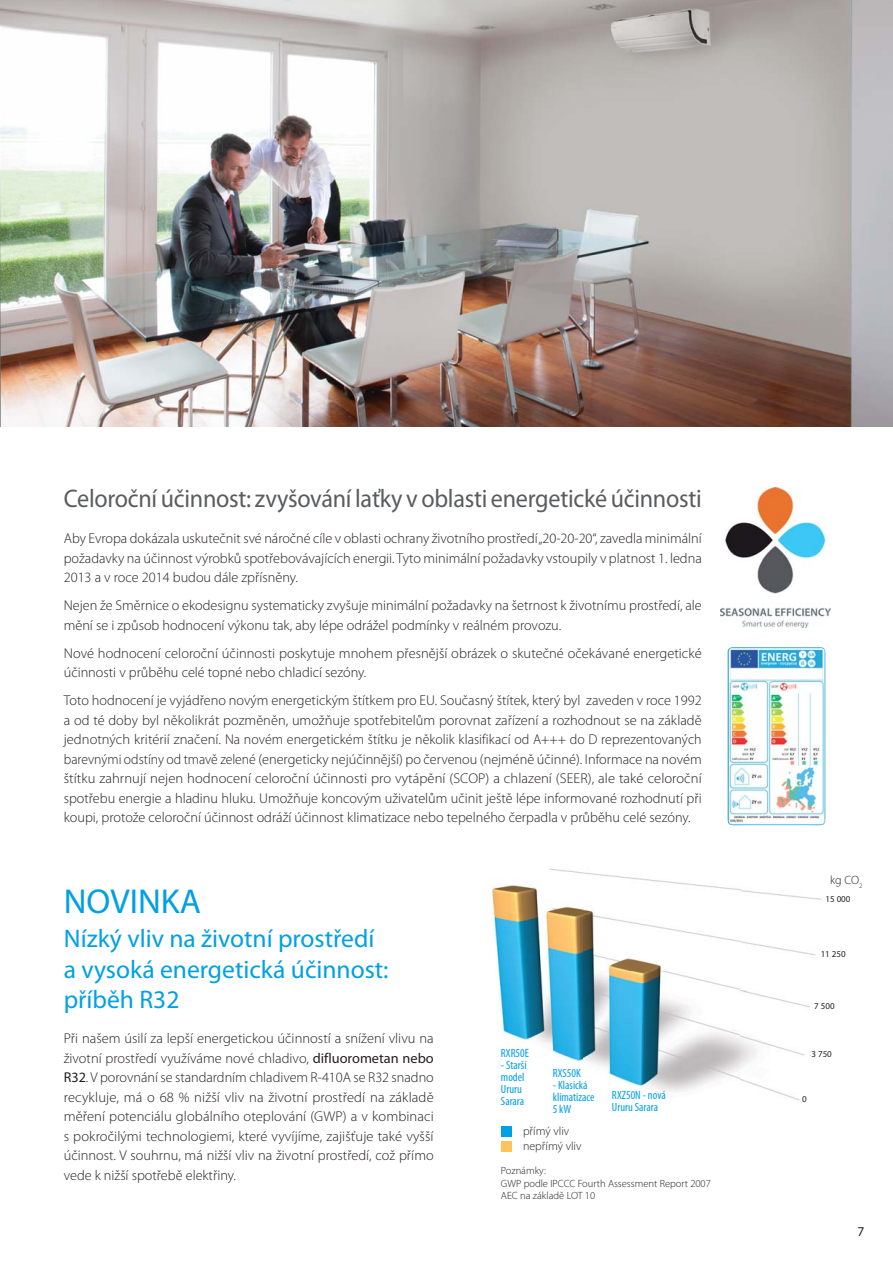
<style>
.page{position:relative;width:893px;height:1263px;background:#fff}
.page>*{position:absolute;margin:0;border:0;box-sizing:border-box;transform-origin:0 0}
.t1{font:34.65px "Myriad Pro";color:#00a0e4}
.t2{font:25.5px/30.6px "Myriad Pro";color:#00a0e4}
.t3{font:25.5px "Myriad Pro";letter-spacing:-.01em;color:#5b5c5e;scale:.95 1}
.t4{font:300 14.25px/19.5px "Myriad Pro";color:#231f20;text-align:justify}
.t5{font:13.5px "Myriad Pro";color:#231f20}
.t6{font:condensed 12px/12px "Myriad Pro";color:#00a0e4}
.t7{font:300 12px "Myriad Pro";color:#231f20}
.t8{font:300 10.5px/12.6px "Myriad Pro";color:#231f20}
.t9{font:9px "Myriad Pro";color:#231f20}
.t10{font:6.6px "Myriad Pro";color:#231f20}
.s1{font-weight:400}
</style>
<div class="page">
<img style="left:486px;top:868px;width:336px;height:233px">
<img style="left:0;top:0;width:893px;height:426px">
<img style="left:721px;top:488px;width:109px;height:139px">
<img style="left:727px;top:647px;width:99px;height:179px">
<div style="left:501px;top:1126px;width:10px;height:10px;background:#00a0e4"></div>
<div style="left:501px;top:1141px;width:10px;height:10px;background:#fec35a"></div>
<div style="left:821px;top:950px;width:37px;height:13px;background:#fff"></div>
<div style="left:814px;top:1002px;width:37px;height:13px;background:#fff"></div>
<div style="left:811px;top:1050px;width:38px;height:13px;background:#fff"></div>
<div style="left:802px;top:1095px;width:37px;height:12px;background:#fff"></div>
<h2 class="t3" style="left:64px;top:489px;width:673px">Celoroční účinnost: zvyšování laťky v oblasti energetické účinnosti</h2>
<p class="t4" style="left:64px;top:530px;width:639px">Aby Evropa dokázala uskutečnit své náročné cíle v oblasti ochrany životního prostředí „20-20-20“, zavedla minimální požadavky na účinnost výrobků spotřebovávajících energii. Tyto minimální požadavky vstoupily v platnost 1. ledna 2013 a v roce 2014 budou dále zpřísněny.</p>
<p class="t4" style="left:64px;top:597px;width:639px">Nejen že Směrnice o ekodesignu systematicky zvyšuje minimální požadavky na šetrnost k životnímu prostředí, ale mění se i způsob hodnocení výkonu tak, aby lépe odrážel podmínky v reálném provozu.</p>
<p class="t4" style="left:64px;top:644px;width:639px">Nové hodnocení celoroční účinnosti poskytuje mnohem přesnější obrázek o skutečné očekávané energetické účinnosti v průběhu celé topné nebo chladicí sezóny.</p>
<p class="t4" style="left:64px;top:692px;width:639px">Toto hodnocení je vyjádřeno novým energetickým štítkem pro EU. Současný štítek, který byl zaveden v roce 1992 a od té doby byl několikrát pozměněn, umožňuje spotřebitelům porovnat zařízení a rozhodnout se na základě jednotných kritérií značení. Na novém energetickém štítku je několik klasifikací od A+++ do D reprezentovaných barevnými odstíny od tmavě zelené (energeticky nejúčinnější) po červenou (nejméně účinné). Informace na novém štítku zahrnují nejen hodnocení celoroční účinnosti pro vytápění (SCOP) a chlazení (SEER), ale také celoroční spotřebu energie a hladinu hluku. Umožňuje koncovým uživatelům učinit ještě lépe informované rozhodnutí při koupi, protože celoroční účinnost odráží účinnost klimatizace nebo tepelného čerpadla v průběhu celé sezóny.</p>
<h1 class="t1" style="left:64px;top:888px;width:139px">NOVINKA</h1>
<h2 class="t2" style="left:64px;top:926px;width:326px">Nízký vliv na životní prostředí a vysoká energetická účinnost: příběh R32</h2>
<p class="t4" style="left:64px;top:1030px;width:371px">Při našem úsilí za lepší energetickou účinností a snížení vlivu na životní prostředí využíváme nové chladivo, <span class="s1">difluorometan nebo R32</span>. V porovnání se standardním chladivem R-410A se R32 snadno recykluje, má o 68 % nižší vliv na životní prostředí na základě měření potenciálu globálního oteplování (GWP) a v kombinaci s pokročilými technologiemi, které vyvíjíme, zajišťuje také vyšší účinnost. V souhrnu, má nižší vliv na životní prostředí, což přímo vede k nižší spotřebě elektřiny.</p>
<p class="t6" style="left:501px;top:1048px;width:30px">RXR50E</p>
<p class="t6" style="left:501px;top:1060px;width:27px">- Starší model<br>Ururu<br>Sarara</p>
<p class="t6" style="left:553px;top:1068px;width:30px">RXS50K</p>
<p class="t6" style="left:553px;top:1080px;width:43px">- Klasická klimatizace<br>5 kW</p>
<p class="t6" style="left:612px;top:1091px;width:55px">RXZ50N - nová<br>Ururu Sarara</p>
<p class="t7" style="left:523px;top:1141px;width:60px">nepřímý vliv</p>
<p class="t8" style="left:501px;top:1165px;width:211px">Poznámky:<br>GWP podle IPCCC Fourth Assessment Report 2007<br>AEC na základě LOT 10</p>
<p class="t7" style="left:523px;top:1126px;width:48px">přímý vliv</p>
<p class="t7" style="left:830px;top:875px;width:34px">kg CO<sub>2</sub></p>
<p class="t9" style="left:825px;top:895px;width:26px">15 000</p>
<p class="t10" style="left:827px;top:894px;width:20px">15.000</p>
<p class="t9" style="left:821px;top:951px;width:26px">11 250</p>
<p class="t10" style="left:821px;top:950px;width:20px">11.250</p>
<p class="t9" style="left:814px;top:1002px;width:22px">7 500</p>
<p class="t10" style="left:815px;top:1002px;width:16px">7.500</p>
<p class="t9" style="left:811px;top:1051px;width:22px">3 750</p>
<p class="t10" style="left:811px;top:1050px;width:16px">3.750</p>
<p class="t9" style="left:802px;top:1095px;width:6px">0</p>
<p class="t10" style="left:806px;top:1095px;width:5px">0</p>
<p class="t5" style="left:857px;top:1226px;width:8px">7</p>
</div>
